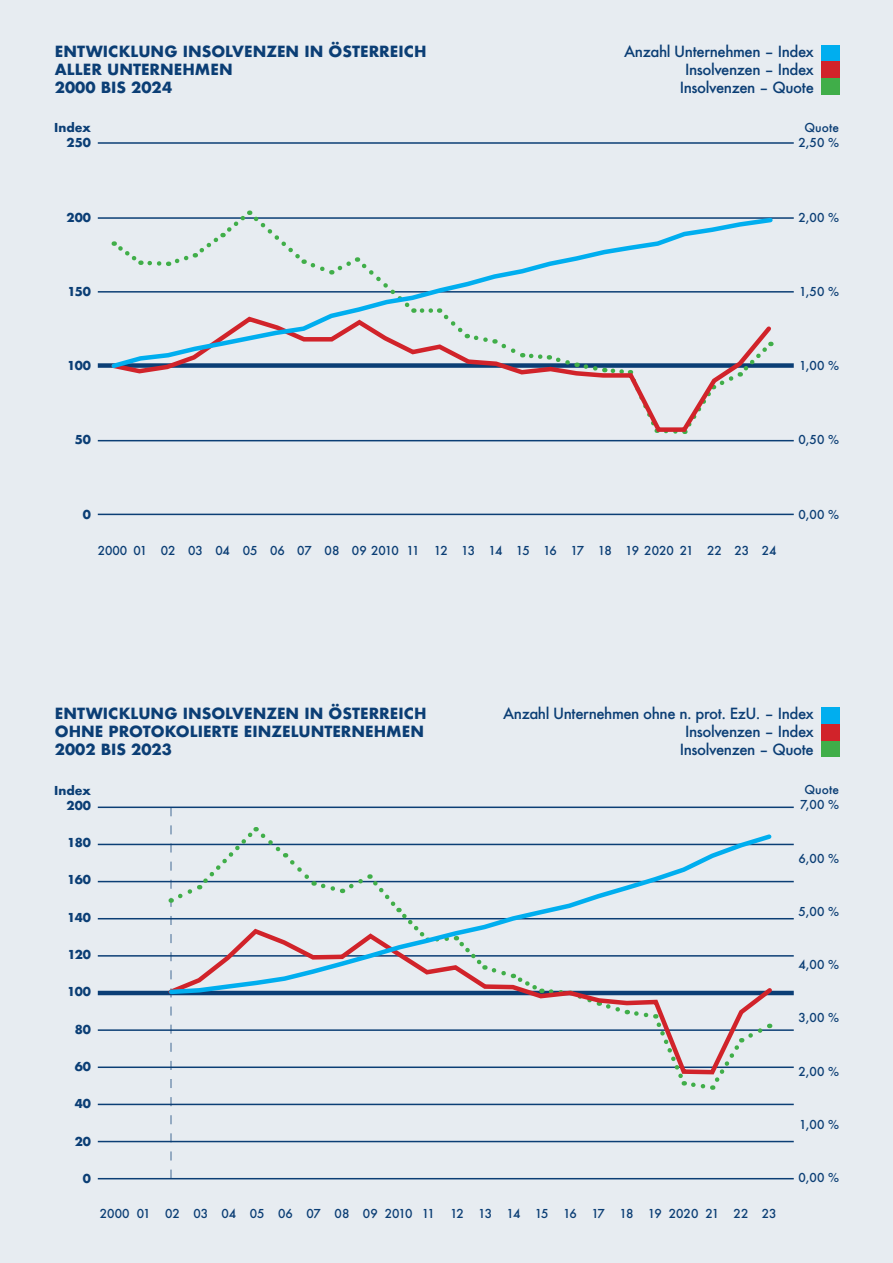
<style>
.page{position:relative;width:893px;height:1263px;background:#e7ecf1}
.page>*{position:absolute;margin:0;border:0;box-sizing:border-box;transform-origin:0 0}
.t1{font:700 15px/18px "Futura";color:#0b3e75}
.t2{font:500 15px/18px "Futura";letter-spacing:-.03em;color:#0b3e75;text-align:right}
.t3{font:500 12px/15px "Futura";color:#0b3e75;text-align:center}
.t4{font:700 12px/15px "Futura";color:#0b3e75;text-align:right}
.t5{font:500 12px "Futura";letter-spacing:-.075em;color:#0b3e75}
</style>
<div class="page">
<div style="left:821px;top:78px;width:18px;height:17px;background:#40ae49"></div>
<div style="left:821px;top:45px;width:18px;height:17px;background:#00aeef"></div>
<div style="left:821px;top:62px;width:18px;height:16px;background:#d1232a"></div>
<hr style="left:98px;top:142px;width:696px;height:2px;background:#0b3e75">
<hr style="left:98px;top:514px;width:696px;height:1px;background:#0b3e75">
<hr style="left:98px;top:440px;width:696px;height:1px;background:#0b3e75">
<div style="left:98px;top:363px;width:696px;height:5px;background:#0b3e75"></div>
<hr style="left:98px;top:291px;width:696px;height:2px;background:#0b3e75">
<hr style="left:98px;top:217px;width:696px;height:2px;background:#0b3e75">
<svg style="left:128px;top:371px;width:615px;height:63px"></svg>
<svg style="left:108px;top:215px;width:667px;height:156px"></svg>
<hr style="left:98px;top:806px;width:696px;height:2px;background:#0b3e75">
<hr style="left:98px;top:1178px;width:696px;height:1px;background:#0b3e75">
<hr style="left:98px;top:1104px;width:696px;height:1px;background:#0b3e75">
<hr style="left:98px;top:1029px;width:696px;height:2px;background:#0b3e75">
<hr style="left:98px;top:955px;width:696px;height:1px;background:#0b3e75">
<hr style="left:98px;top:881px;width:696px;height:1px;background:#0b3e75">
<hr style="left:98px;top:918px;width:696px;height:1px;background:#0b3e75">
<hr style="left:98px;top:844px;width:696px;height:1px;background:#0b3e75">
<hr style="left:98px;top:991px;width:696px;height:4px;background:#0b3e75">
<hr style="left:98px;top:1141px;width:696px;height:1px;background:#0b3e75">
<hr style="left:98px;top:1066px;width:696px;height:2px;background:#0b3e75">
<div style="left:821px;top:740px;width:18px;height:17px;background:#40ae49"></div>
<div style="left:821px;top:707px;width:18px;height:17px;background:#00aeef"></div>
<div style="left:821px;top:724px;width:18px;height:16px;background:#d1232a"></div>
<svg style="left:170px;top:808px;width:601px;height:370px"></svg>
<svg style="left:165px;top:955px;width:611px;height:122px"></svg>
<svg style="left:166px;top:831px;width:609px;height:166px"></svg>
<p class="t1" style="left:55px;top:42px;width:373px">ENTWICKLUNG INSOLVENZEN IN ÖSTERREICH<br>ALLER UNTERNEHMEN<br>2000 BIS 2024</p>
<p class="t2" style="left:624px;top:42px;width:191px">Anzahl Unternehmen – Index<br>Insolvenzen – Index<br>Insolvenzen – Quote</p>
<p class="t4" style="left:54px;top:120px;width:38px">Index<br>250</p>
<p class="t3" style="left:798px;top:120px;width:42px">Quote<br>2,50 %</p>
<p class="t4" style="left:67px;top:210px;width:26px">200</p>
<p class="t3" style="left:798px;top:209px;width:42px">2,00 %</p>
<p class="t4" style="left:67px;top:284px;width:25px">150</p>
<p class="t3" style="left:799px;top:284px;width:42px">1,50 %</p>
<p class="t4" style="left:67px;top:358px;width:25px">100</p>
<p class="t3" style="left:799px;top:358px;width:42px">1,00 %</p>
<p class="t4" style="left:75px;top:432px;width:18px">50</p>
<p class="t3" style="left:798px;top:432px;width:42px">0,50 %</p>
<p class="t4" style="left:83px;top:507px;width:10px">0</p>
<p class="t3" style="left:98px;top:543px;width:680px">2000 01 02 03 04 05 06 07 08 09 2010 11 12 13 14 15 16 17 18 19 2020 21 22 23 24</p>
<p class="t3" style="left:798px;top:506px;width:42px">0,00 %</p>
<p class="t1" style="left:55px;top:705px;width:373px">ENTWICKLUNG INSOLVENZEN IN ÖSTERREICH<br>OHNE PROTOKOLIERTE EINZELUNTERNEHMEN<br>2002 BIS 2023</p>
<p class="t2" style="left:503px;top:704px;width:312px">Anzahl Unternehmen ohne n. prot. EzU. – Index<br>Insolvenzen – Index<br>Insolvenzen – Quote</p>
<p class="t4" style="left:54px;top:782px;width:38px">Index<br>200</p>
<p class="t4" style="left:67px;top:835px;width:25px">180</p>
<p class="t4" style="left:67px;top:872px;width:25px">160</p>
<p class="t4" style="left:67px;top:909px;width:25px">140</p>
<p class="t4" style="left:67px;top:947px;width:25px">120</p>
<p class="t4" style="left:67px;top:984px;width:25px">100</p>
<p class="t4" style="left:75px;top:1021px;width:18px">80</p>
<p class="t4" style="left:75px;top:1059px;width:18px">60</p>
<p class="t4" style="left:75px;top:1096px;width:18px">40</p>
<p class="t4" style="left:75px;top:1134px;width:18px">20</p>
<p class="t4" style="left:83px;top:1171px;width:10px">0</p>
<p class="t3" style="left:800px;top:782px;width:41px">Quote<br>7,00 %</p>
<p class="t3" style="left:798px;top:850px;width:42px">6,00 %</p>
<p class="t3" style="left:798px;top:904px;width:42px">5,00 %</p>
<p class="t3" style="left:798px;top:957px;width:42px">4,00 %</p>
<p class="t3" style="left:798px;top:1010px;width:42px">3,00 %</p>
<p class="t3" style="left:798px;top:1063px;width:42px">2,00 %</p>
<p class="t3" style="left:799px;top:1117px;width:42px">1,00 %</p>
<p class="t3" style="left:798px;top:1170px;width:42px">0,00 %</p>
<p class="t3" style="left:100px;top:1205px;width:336px">2000 01 02 03 04 05 06 07 08 09 2010 11</p>
<p class="t5" style="left:450px;top:1205px;width:328px">12 13 14 15 16 17 18 19 2020 21 22 23</p>
</div>
